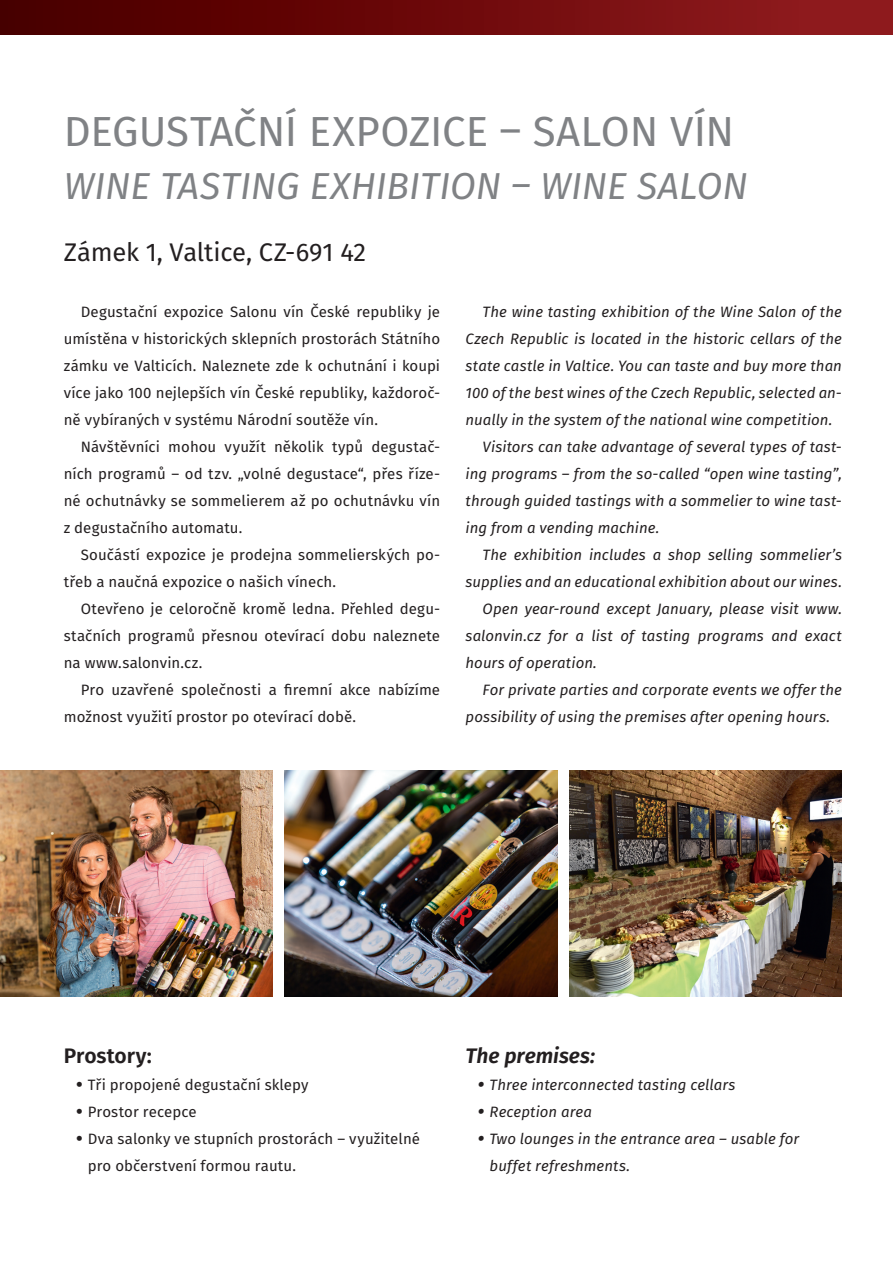
<style>
.page{position:relative;width:893px;height:1263px;background:#fff}
.page>*{position:absolute;margin:0;border:0;box-sizing:border-box;transform-origin:0 0}
.t1{font:42px "Fira Sans";letter-spacing:-.005em;color:#808285}
.t2{font:italic 37.5px "Fira Sans";color:#808285}
.t3{font:25.5px "Fira Sans";letter-spacing:-.01em;color:#231f20}
.t4{font:italic 600 21px "Fira Sans";letter-spacing:-.005em;color:#231f20}
.t5{font:600 21px "Fira Sans";letter-spacing:-.005em;color:#231f20}
.t6{font:italic 15px/27px "Fira Sans";letter-spacing:.005em;color:#231f20}
.t7{font:15px/27px "Fira Sans";letter-spacing:.005em;color:#231f20;text-align:justify}
.s1{font-size:22.5px}
</style>
<div class="page">
<img style="left:0;top:771px;width:272px;height:225px">
<img style="left:285px;top:771px;width:272px;height:225px">
<img style="left:570px;top:771px;width:272px;height:225px">
<div style="left:0;top:0;width:893px;height:34px;background:linear-gradient(to right,#470000,#941b1e)"></div>
<h1 class="t1" style="left:64px;top:99px;width:672px">Degustační expozice – Salon vín</h1>
<h2 class="t2" style="left:64px;top:158px;width:686px">Wine tasting exhibition – Wine Salon</h2>
<h3 class="t3" style="left:64px;top:233px;width:304px">Zámek 1, Valtice, CZ-691 42</h3>
<p class="t7" style="left:64px;top:298px;width:378px;text-indent:17px">Degustační expozice Salonu vín České republiky je umístěna v historických sklepních prostorách Státního zámku ve Valticích. Naleznete zde k ochutnání i koupi více jako 100 nejlepších vín České republiky, každoroč&shy;ně vybíraných v systému N árodní soutěže vín.</p>
<p class="t7" style="left:64px;top:433px;width:378px;text-indent:17px">N ávštěvníci mohou využít několik typů degustač&shy;ních programů – od tzv. „volné degustace“, přes říze&shy;né ochutnávky se sommelierem až po ochutnávku vín z degustačního automatu.</p>
<p class="t7" style="left:64px;top:541px;width:378px;text-indent:17px">Součástí expozice je prodejna sommelierských po&shy;třeb a naučná expozice o našich vínech.</p>
<p class="t7" style="left:64px;top:595px;width:378px;text-indent:17px">Otevřeno je celoročně kromě ledna. Přehled degu&shy;stačních programů přesnou otevírací dobu naleznete na www.salonvin.cz.</p>
<p class="t7" style="left:64px;top:676px;width:378px;text-indent:17px">Pro uzavřené společnosti a firemní akce nabízíme možnost využití prostor po otevírací době.</p>
<p class="t6" style="left:483px;top:298px;width:361px">The wine tasting exhibition of the Wine Salon of the</p>
<p class="t6" style="left:466px;top:325px;width:378px">Czech Republic is located in the historic cellars of the</p>
<p class="t6" style="left:466px;top:352px;width:378px">state castle in Valtice. You can taste and buy more than</p>
<p class="t6" style="left:466px;top:379px;width:378px">100 of the best wines of the Czech Republic, selected an-</p>
<p class="t6" style="left:466px;top:406px;width:368px">nually in the system of the national wine competition.</p>
<p class="t6" style="left:483px;top:433px;width:361px">Visitors can take advantage of several types of tast-</p>
<p class="t6" style="left:466px;top:460px;width:378px">ing programs – from the so-called “open wine tasting”,</p>
<p class="t6" style="left:466px;top:487px;width:378px">through guided tastings with a sommelier to wine tast-</p>
<p class="t6" style="left:466px;top:514px;width:195px">ing from a vending machine.</p>
<p class="t6" style="left:483px;top:541px;width:361px">The exhibition includes a shop selling sommelier’s</p>
<p class="t6" style="left:466px;top:568px;width:378px">supplies and an educational exhibition about our wines.</p>
<p class="t6" style="left:483px;top:595px;width:361px">Open year-round except January, please visit www.</p>
<p class="t6" style="left:466px;top:622px;width:378px">salonvin.cz for a list of tasting programs and exact</p>
<p class="t6" style="left:466px;top:649px;width:133px">hours of operation.</p>
<p class="t6" style="left:483px;top:676px;width:361px">For private parties and corporate events we offer the</p>
<p class="t6" style="left:466px;top:703px;width:366px">possibility of using the premises after opening hours.</p>
<h3 class="t5" style="left:64px;top:1038px;width:90px">Prostory:</h3>
<p class="t7" style="left:76px;top:1071px;width:234px"><span class="s1">•</span> Tři propojené degustační sklepy</p>
<p class="t7" style="left:76px;top:1098px;width:122px"><span class="s1">•</span> P rostor recepce</p>
<p class="t7" style="left:88px;top:1125px;width:334px;text-indent:-12px"><span class="s1">•</span> Dva salonky ve stupních prostorách – využitelné pro občerstvení formou rautu.</p>
<h3 class="t4" style="left:466px;top:1038px;width:131px">The premises:</h3>
<p class="t6" style="left:478px;top:1071px;width:259px"><span class="s1">•</span> Three interconnected tasting cellars</p>
<p class="t6" style="left:478px;top:1098px;width:116px"><span class="s1">•</span> Reception area</p>
<p class="t6" style="left:490px;top:1125px;width:311px;text-indent:-12px"><span class="s1">•</span> Two lounges in the entrance area – usable for buffet refreshments.</p>
</div>
